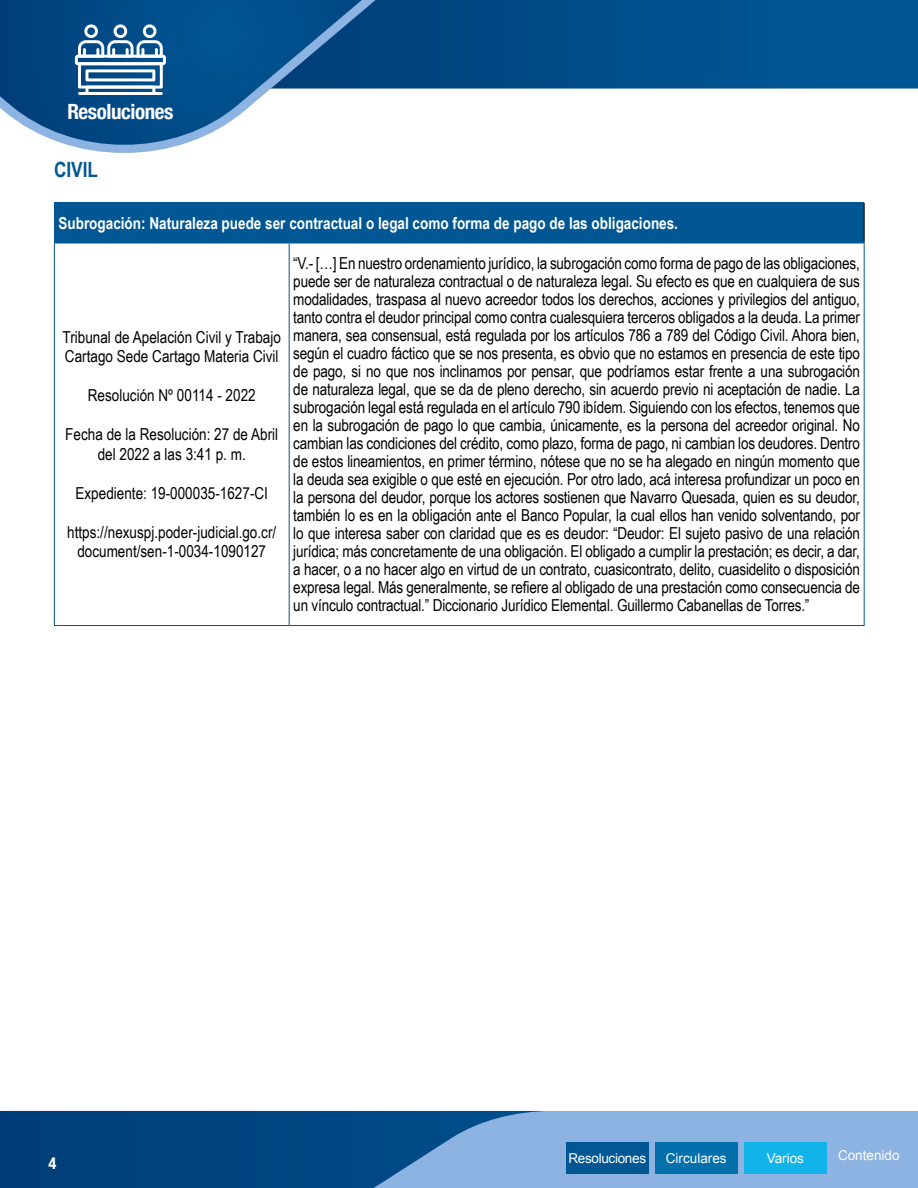
<style>
.page{position:relative;width:918px;height:1188px;background:#fff}
.page>*{position:absolute;margin:0;border:0;box-sizing:border-box;transform-origin:0 0}
.t1{font:700 condensed 21px "Helvetica Neue";letter-spacing:-.02em;color:#fff}
.t2{font:700 21px "Arial Narrow";color:#005794}
.t3{font:16.5px/18px "Arial Narrow";color:#000;text-align:center}
.t4{font:700 16.5px "Arial Narrow";color:#fff}
.t5{font:700 condensed 16.5px "Helvetica Neue";color:#fff}
.t6{font:13.5px "Arial";color:#fff}
.t7{font:13.5px "Arial";letter-spacing:-.02em;color:#fff}
</style>
<div class="page">
<svg style="left:464px;top:0;width:454px;height:89px;background:#01518d"></svg>
<svg style="left:451px;top:0;width:13px;height:89px"></svg>
<svg style="left:0;top:0;width:451px;height:153px"></svg>
<div style="left:0;top:1111px;width:374px;height:77px;background:#00437f"></div>
<svg style="left:374px;top:1111px;width:544px;height:77px;background:#77a3d4"></svg>
<svg style="left:75px;top:24px;width:91px;height:71px"></svg>
<hr style="left:78px;top:92px;width:85px;height:3px;background:#fff">
<div style="left:566px;top:1142px;width:83px;height:31px;background:#005794"></div>
<div style="left:655px;top:1142px;width:83px;height:31px;background:#0370ab"></div>
<div style="left:744px;top:1142px;width:83px;height:31px;background:#12b3e8"></div>
<div style="left:54px;top:203px;width:810px;height:40px;background:#005794"></div>
<hr style="left:54px;top:243px;width:1px;height:382px;background:#005794">
<hr style="left:54px;top:625px;width:235px;height:1px;background:#005794">
<hr style="left:289px;top:243px;width:1px;height:382px;background:#005794">
<hr style="left:864px;top:243px;width:1px;height:382px;background:#005794">
<hr style="left:289px;top:625px;width:576px;height:1px;background:#005794">
<hr style="left:864px;top:203px;width:1px;height:40px;background:#000">
<hr style="left:54px;top:243px;width:235px;height:1px;background:#005794">
<hr style="left:289px;top:243px;width:576px;height:1px;background:#005794">
<p class="t1" style="left:67px;top:94px;width:108px">Resoluciones</p>
<p class="t2" style="left:54px;top:154px;width:46px">CIVIL</p>
<p class="t4" style="left:58px;top:211px;width:621px">Subrogación: Naturaleza puede ser contractual o legal como forma de pago de las obligaciones.</p>
<p class="t3" style="left:63px;top:327px;width:220px;line-height:19.5px;text-align:left">Tribunal de Apelación Civil y Trabajo<br>Cartago Sede Cartago Materia Civil</p>
<p class="t3" style="left:88px;top:386px;width:169px">Resolución Nº 00114 - 2022</p>
<p class="t3" style="left:65px;top:424px;width:214px;line-height:19.5px">Fecha de la Resolución: 27 de Abril del 2022 a las 3:41 p. m.</p>
<p class="t3" style="left:75px;top:483px;width:194px">Expediente: 19-000035-1627-CI</p>
<p class="t3" style="left:67px;top:522px;width:211px;line-height:19.5px">https://nexuspj.poder-judicial.go.cr/ document/sen-1-0034-1090127</p>
<p class="t3" style="left:293px;top:254px;width:568px;text-align:justify">“V.- […] En nuestro ordenamiento jurídico, la subrogación como forma de pago de las obligaciones, puede ser de naturaleza contractual o de naturaleza legal. Su efecto es que en cualquiera de sus modalidades, traspasa al nuevo acreedor todos los derechos, acciones y privilegios del antiguo, tanto contra el deudor principal como contra cualesquiera terceros obligados a la deuda. La primer manera, sea consensual, está regulada por los artículos 786 a 789 del Código Civil. Ahora bien, según el cuadro fáctico que se nos presenta, es obvio que no estamos en presencia de este tipo de pago, si no que nos inclinamos por pensar, que podríamos estar frente a una subrogación de naturaleza legal, que se da de pleno derecho, sin acuerdo previo ni aceptación de nadie. La subrogación legal está regulada en el artículo 790 ibídem. Siguiendo con los efectos, tenemos que en la subrogación de pago lo que cambia, únicamente, es la persona del acreedor original. No cambian las condiciones del crédito, como plazo, forma de pago, ni cambian los deudores. Dentro de estos lineamientos, en primer término, nótese que no se ha alegado en ningún momento que la deuda sea exigible o que esté en ejecución. Por otro lado, acá interesa profundizar un poco en la persona del deudor, porque los actores sostienen que Navarro Quesada, quien es su deudor, también lo es en la obligación ante el Banco Popular, la cual ellos han venido solventando, por lo que interesa saber con claridad que es es deudor: “Deudor: El sujeto pasivo de una relación jurídica; más concretamente de una obligación. El obligado a cumplir la prestación; es decir, a dar, a hacer, o a no hacer algo en virtud de un contrato, cuasicontrato, delito, cuasidelito o disposición expresa legal. Más generalmente, se refiere al obligado de una prestación como consecuencia de un vínculo contractual.” Diccionario Jurídico Elemental. Guillermo Cabanellas de Torres.”</p>
<p class="t5" style="left:49px;top:1149px;width:9px">4</p>
<p class="t7" style="left:568px;top:1149px;width:79px">Resoluciones</p>
<p class="t6" style="left:666px;top:1149px;width:62px">Circulares</p>
<p class="t6" style="left:767px;top:1149px;width:39px">Varios</p>
<p class="t6" style="left:838px;top:1146px;width:63px">Contenido</p>
</div>
